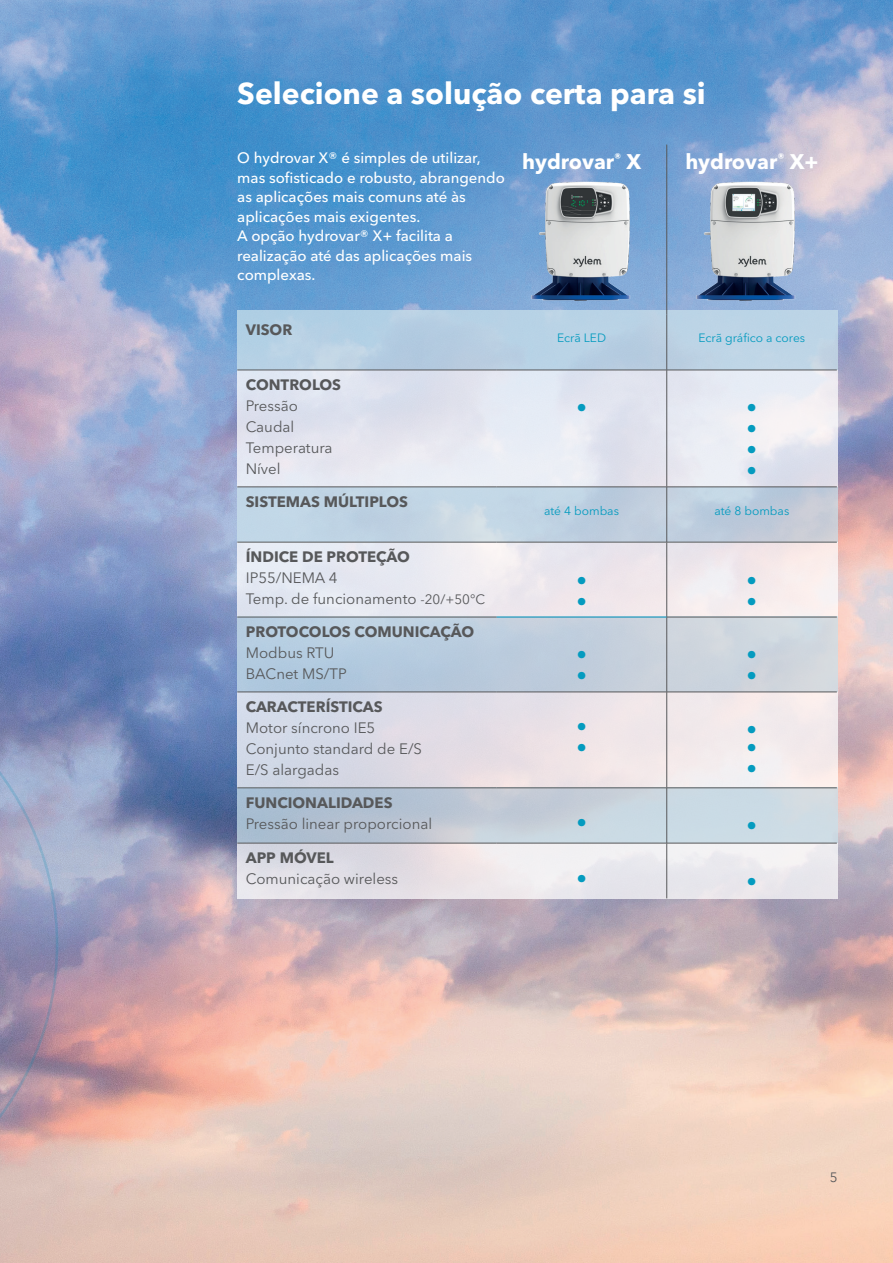
<style>
.page{position:relative;width:893px;height:1263px;background:#fff}
.page>*{position:absolute;margin:0;border:0;box-sizing:border-box;transform-origin:0 0}
.t1{font:700 30px "Avenir Next LT Pro";color:#fff}
.t2{font:21px/21px "Avenir Next LT Pro";color:#049bbf}
.t3{font:700 21px "Avenir Next LT Pro";color:#fff}
.t4{font:15px/21px "Avenir Next LT Pro";color:#57585a}
.t5{font:500 15px/19.5px "Avenir Next LT Pro";color:#fff}
.t6{font:700 15px "Avenir Next LT Pro";color:#57585a}
.t7{font:13.5px "Avenir Next LT Pro";color:#57585a}
.t8{font:12px "Avenir Next LT Pro";color:#049bbf}
.s1{font-size:13.5px}
</style>
<div class="page">
<img style="left:0;top:0;width:893px;height:1263px">
<svg style="left:0;top:655px;width:60px;height:580px;background:#a199b2"></svg>
<img style="left:690px;top:176px;width:119px;height:124px">
<img style="left:525px;top:176px;width:119px;height:124px">
<svg style="left:237px;top:370px;width:601px;height:117px;background:#e3e6ef"></svg>
<div style="left:237px;top:311px;width:601px;height:59px;background:#b9d2e5"></div>
<svg style="left:237px;top:487px;width:601px;height:55px;background:#c0d1e0"></svg>
<div style="left:237px;top:542px;width:601px;height:74px;background:linear-gradient(to right,#e3e9f3,#f6eaea)"></div>
<div style="left:237px;top:616px;width:601px;height:76px;background:linear-gradient(to right,#afc8df,#d3d7dd)"></div>
<div style="left:237px;top:692px;width:601px;height:95px;background:linear-gradient(to right,#d1d5e4,#fbeeec)"></div>
<div style="left:237px;top:843px;width:601px;height:56px;background:linear-gradient(to right,#e1dde4,#f0eef1)"></div>
<svg style="left:237px;top:787px;width:601px;height:56px;background:#bfccd8"></svg>
<hr style="left:237px;top:487px;width:260px;height:1px;background:#57585a">
<hr style="left:497px;top:487px;width:170px;height:1px;background:#57585a">
<hr style="left:667px;top:487px;width:170px;height:1px;background:#57585a">
<hr style="left:237px;top:542px;width:260px;height:1px;background:#57585a">
<hr style="left:497px;top:542px;width:170px;height:1px;background:#57585a">
<hr style="left:667px;top:542px;width:170px;height:1px;background:#57585a">
<hr style="left:237px;top:617px;width:260px;height:1px;background:#57585a">
<hr style="left:667px;top:617px;width:170px;height:1px;background:#57585a">
<hr style="left:237px;top:692px;width:260px;height:1px;background:#57585a">
<hr style="left:497px;top:692px;width:170px;height:1px;background:#57585a">
<hr style="left:667px;top:692px;width:170px;height:1px;background:#57585a">
<hr style="left:237px;top:787px;width:260px;height:1px;background:#57585a">
<hr style="left:497px;top:787px;width:170px;height:1px;background:#57585a">
<hr style="left:667px;top:787px;width:170px;height:1px;background:#57585a">
<hr style="left:237px;top:843px;width:260px;height:1px;background:#57585a">
<hr style="left:497px;top:843px;width:170px;height:1px;background:#57585a">
<hr style="left:667px;top:843px;width:170px;height:1px;background:#57585a">
<hr style="left:666px;top:315px;width:1px;height:55px;background:#57585a">
<hr style="left:666px;top:370px;width:1px;height:117px;background:#57585a">
<hr style="left:666px;top:487px;width:1px;height:55px;background:#57585a">
<hr style="left:666px;top:542px;width:1px;height:75px;background:#57585a">
<hr style="left:666px;top:617px;width:1px;height:75px;background:#57585a">
<hr style="left:666px;top:692px;width:1px;height:96px;background:#57585a">
<hr style="left:666px;top:788px;width:1px;height:55px;background:#57585a">
<hr style="left:666px;top:843px;width:1px;height:55px;background:#57585a">
<hr style="left:666px;top:145px;width:1px;height:170px;background:#57585a">
<hr style="left:497px;top:617px;width:170px;height:1px;background:#008bb3">
<hr style="left:237px;top:370px;width:260px;height:1px;background:#57585a">
<hr style="left:497px;top:370px;width:170px;height:1px;background:#57585a">
<hr style="left:667px;top:370px;width:170px;height:1px;background:#57585a">
<h1 class="t1" style="left:237px;top:75px;width:470px">Selecione a solução certa para si</h1>
<p class="t5" style="left:237px;top:148px;width:269px">O hydrovar X® é simples de utilizar, mas sofisticado e robusto, abrangendo as aplicações mais comuns até às aplicações mais exigentes.<br>A opção hydrovar® X+ facilita a realização até das aplicações mais complexas.</p>
<p class="t6" style="left:246px;top:320px;width:48px">VISOR</p>
<h2 class="t3" style="left:522px;top:149px;width:121px">hydrovar<sup>®</sup> X</h2>
<h2 class="t3" style="left:685px;top:149px;width:135px">hydrovar<sup>®</sup> X+</h2>
<p class="t8" style="left:557px;top:331px;width:50px">Ecrã LED</p>
<p class="t8" style="left:698px;top:331px;width:108px">Ecrã gráfico a cores</p>
<p class="t6" style="left:246px;top:375px;width:97px">CONTROLOS</p>
<p class="t4" style="left:246px;top:395px;width:88px">Pressão<br>Caudal<br>Temperatura<br>Nível</p>
<h2 class="t2" style="left:576px;top:398px;width:12px">•</h2>
<h2 class="t2" style="left:747px;top:398px;width:12px;text-align:justify">• • • •</h2>
<p class="t6" style="left:246px;top:492px;width:164px">SISTEMAS MÚLTIPLOS</p>
<p class="t8" style="left:544px;top:503px;width:76px">até 4 bombas</p>
<p class="t8" style="left:714px;top:503px;width:76px">até 8 bombas</p>
<p class="t6" style="left:246px;top:547px;width:166px">ÍNDICE DE PROTEÇÃO</p>
<p class="t4" style="left:246px;top:567px;width:241px">IP55/NEMA 4<br>Temp. de funcionamento <span class="s1">-20/+50°C</span></p>
<h2 class="t2" style="left:576px;top:570px;width:12px">• •</h2>
<h2 class="t2" style="left:747px;top:570px;width:12px">• •</h2>
<p class="t6" style="left:246px;top:622px;width:230px">PROTOCOLOS COMUNICAÇÃO</p>
<p class="t4" style="left:246px;top:642px;width:102px">Modbus RTU<br>BACnet MS/TP</p>
<h2 class="t2" style="left:576px;top:645px;width:12px">• •</h2>
<h2 class="t2" style="left:747px;top:645px;width:12px">• •</h2>
<p class="t6" style="left:246px;top:697px;width:138px">CARACTERÍSTICAS</p>
<p class="t4" style="left:246px;top:717px;width:178px">Motor síncrono IE5<br>Conjunto standard de E/S<br>E/S alargadas</p>
<h2 class="t2" style="left:576px;top:716px;width:12px">• •</h2>
<h2 class="t2" style="left:747px;top:721px;width:12px;line-height:18px">• •</h2>
<h2 class="t2" style="left:747px;top:758px;width:12px">•</h2>
<p class="t6" style="left:246px;top:793px;width:148px">FUNCIONALIDADES</p>
<p class="t4" style="left:246px;top:813px;width:188px">Pressão linear proporcional</p>
<h2 class="t2" style="left:576px;top:812px;width:12px">•</h2>
<h2 class="t2" style="left:747px;top:815px;width:12px">•</h2>
<p class="t6" style="left:246px;top:848px;width:90px">APP MÓVEL</p>
<p class="t4" style="left:246px;top:868px;width:154px">Comunicação wireless</p>
<h2 class="t2" style="left:576px;top:868px;width:12px">•</h2>
<h2 class="t2" style="left:747px;top:871px;width:12px">•</h2>
<p class="t7" style="left:830px;top:1169px;width:9px">5</p>
</div>
